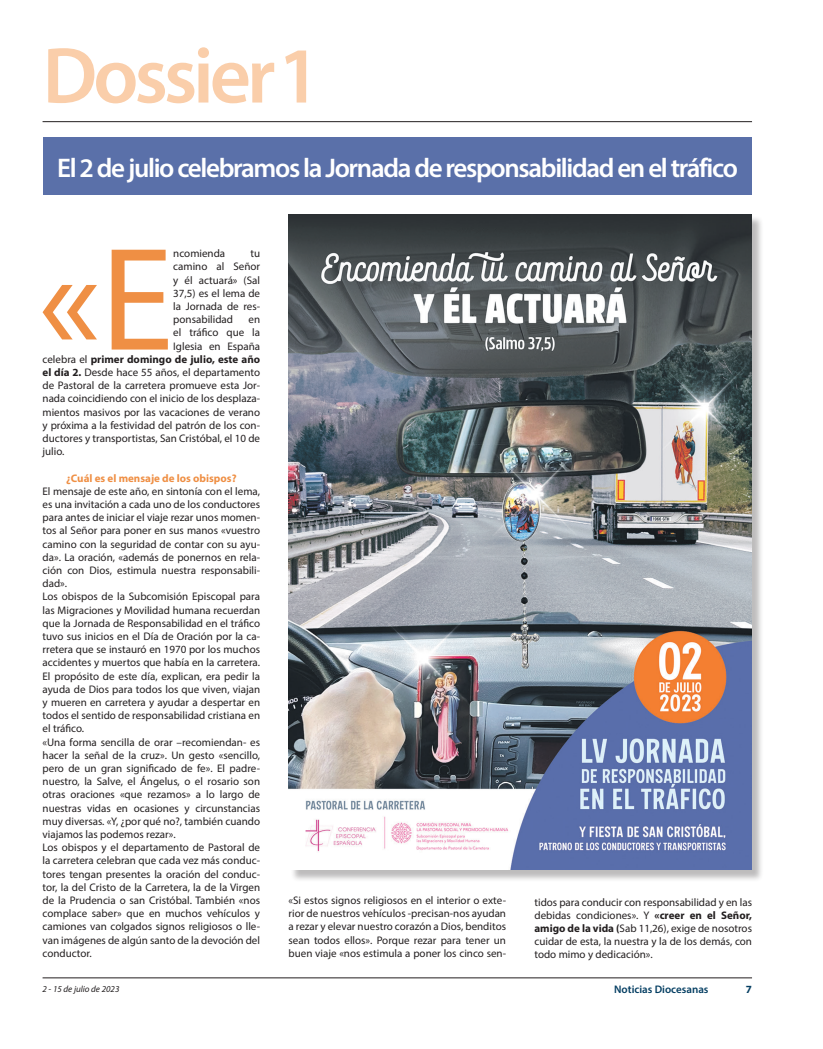
<style>
.page{position:relative;width:823px;height:1049px;background:#fff}
.page>*{position:absolute;margin:0;border:0;box-sizing:border-box;transform-origin:0 0}
.t1{font:148.1px "Myriad Pro";color:#ef8f44}
.t2{font:600 80px "Myriad Pro";letter-spacing:-.05em;color:#faceaa}
.t3{font:600 27px "Myriad Pro";letter-spacing:-.05em;color:#fff}
.t4{font:11px/13.2px "Myriad Pro";color:#231f20;text-align:justify}
.t5{font:700 11px "Myriad Pro";color:#231f20}
.t6{font:700 11px "Myriad Pro";color:#ef8f44}
.t7{font:600 11px "Myriad Pro";color:#043e62}
.t8{font:700 11px "Myriad Pro";color:#043e62}
.t9{font:italic 9px "Myriad Pro";color:#231f20}
.s1{font-weight:400}
.s2{font-weight:700}
</style>
<div class="page">
<hr style="left:43px;top:978px;width:708px;height:1px;background:#231f20">
<div style="left:43px;top:138px;width:708px;height:57px;background:#5a70a9"></div>
<hr style="left:43px;top:121px;width:708px;height:1px;background:#231f20">
<div style="left:290px;top:216px;width:473px;height:666px;background:#231f20;opacity:.3"></div>
<img style="left:288px;top:214px;width:463px;height:656px">
<p class="t2" style="left:43px;top:25px;width:279px">Dossier 1</p>
<p class="t3" style="left:57px;top:151px;width:681px">El 2 de julio celebramos la Jornada de responsabilidad en el tráfico</p>
<p class="t1" style="left:38px;top:209px;width:136px">«E</p>
<p class="t4" style="left:173px;top:247px;width:53px">ncomienda</p>
<p class="t4" style="left:173px;top:247px;width:88px;text-indent:77px">tu camino al Señor y él actuará» (Sal 37,5) es el lema de la Jornada de res&shy;ponsabilidad</p>
<p class="t4" style="left:248px;top:313px;width:13px">en</p>
<p class="t4" style="left:173px;top:326px;width:88px">el tráfico que la</p>
<p class="t4" style="left:173px;top:339px;width:88px">Iglesia en España</p>
<p class="t5" style="left:43px;top:352px;width:219px"><span class="s1">celebra el</span> primer domingo de julio, este año</p>
<p class="t4" style="left:43px;top:365px;width:219px"><span class="s2">el día 2.</span> Desde hace 55 años, el departamento</p>
<p class="t4" style="left:43px;top:379px;width:219px">de Pastoral de la carretera promueve esta Jor-</p>
<p class="t4" style="left:43px;top:392px;width:219px">nada coincidiendo con el inicio de los desplaza-</p>
<p class="t4" style="left:43px;top:405px;width:219px">mientos masivos por las vacaciones de verano</p>
<p class="t4" style="left:43px;top:418px;width:219px">y próxima a la festividad del patrón de los con-</p>
<p class="t4" style="left:43px;top:431px;width:219px">ductores y transportistas, San Cristóbal, el 10 de</p>
<p class="t4" style="left:43px;top:445px;width:23px">julio.</p>
<p class="t6" style="left:66px;top:471px;width:172px">¿Cuál es el mensaje de los obispos?</p>
<p class="t4" style="left:43px;top:484px;width:219px">El mensaje de este año, en sintonía con el lema, es una invitación a cada uno de los conductores para antes de iniciar el viaje rezar unos momen&shy;tos al Señor para poner en sus manos «vuestro camino con la seguridad de contar con su ayu&shy;da». La oración, «además de ponernos en rela&shy;ción con Dios, estimula nuestra responsabili&shy;dad».</p>
<p class="t4" style="left:43px;top:590px;width:219px">Los obispos de la Subcomisión Episcopal para las Migraciones y Movilidad humana recuerdan que la Jornada de Responsabilidad en el tráfico tuvo sus inicios en el Día de Oración por la ca&shy;rretera que se instauró en 1970 por los muchos accidentes y muertos que había en la carretera.<br>El propósito de este día, explican, era pedir la ayuda de Dios para todos los que viven, viajan y mueren en carretera y ayudar a despertar en todos el sentido de responsabilidad cristiana en el tráfico.</p>
<p class="t4" style="left:43px;top:735px;width:219px">«Una forma sencilla de orar –recomiendan- es hacer la señal de la cruz». Un gesto «sencillo, pero de un gran significado de fe». El padre&shy;nuestro, la Salve, el Ángelus, o el rosario son otras oraciones «que rezamos» a lo largo de nuestras vidas en ocasiones y circunstancias muy diversas. «Y, ¿por qué no?, también cuando viajamos las podemos rezar».</p>
<p class="t4" style="left:43px;top:841px;width:219px">Los obispos y el departamento de Pastoral de la carretera celebran que cada vez más conduc&shy;tores tengan presentes la oración del conduc&shy;tor, la del Cristo de la Carretera, la de la Virgen de la Prudencia o san Cristóbal. También «nos complace saber» que en muchos vehículos y camiones van colgados signos religiosos o lle&shy;van imágenes de algún santo de la devoción del conductor.</p>
<p class="t4" style="left:288px;top:893px;width:219px">«Si estos signos religiosos en el interior o exte&shy;rior de nuestros vehículos -precisan-nos ayudan a rezar y elevar nuestro corazón a Dios, benditos sean todos ellos». Porque rezar para tener un buen viaje «nos estimula a poner los cinco sen-</p>
<p class="t4" style="left:534px;top:895px;width:219px">tidos para conducir con responsabilidad y en las debidas condiciones». Y <span class="s2">«creer en el Señor, amigo de la vida (</span>Sab 11,26), exige de nosotros cuidar de esta, la nuestra y la de los demás, con todo mimo y dedicación».</p>
<p class="t9" style="left:43px;top:983px;width:78px">2 - 15 de julio de 2023</p>
<p class="t7" style="left:613px;top:982px;width:96px">Noticias Diocesanas</p>
<p class="t8" style="left:745px;top:982px;width:8px">7</p>
</div>
